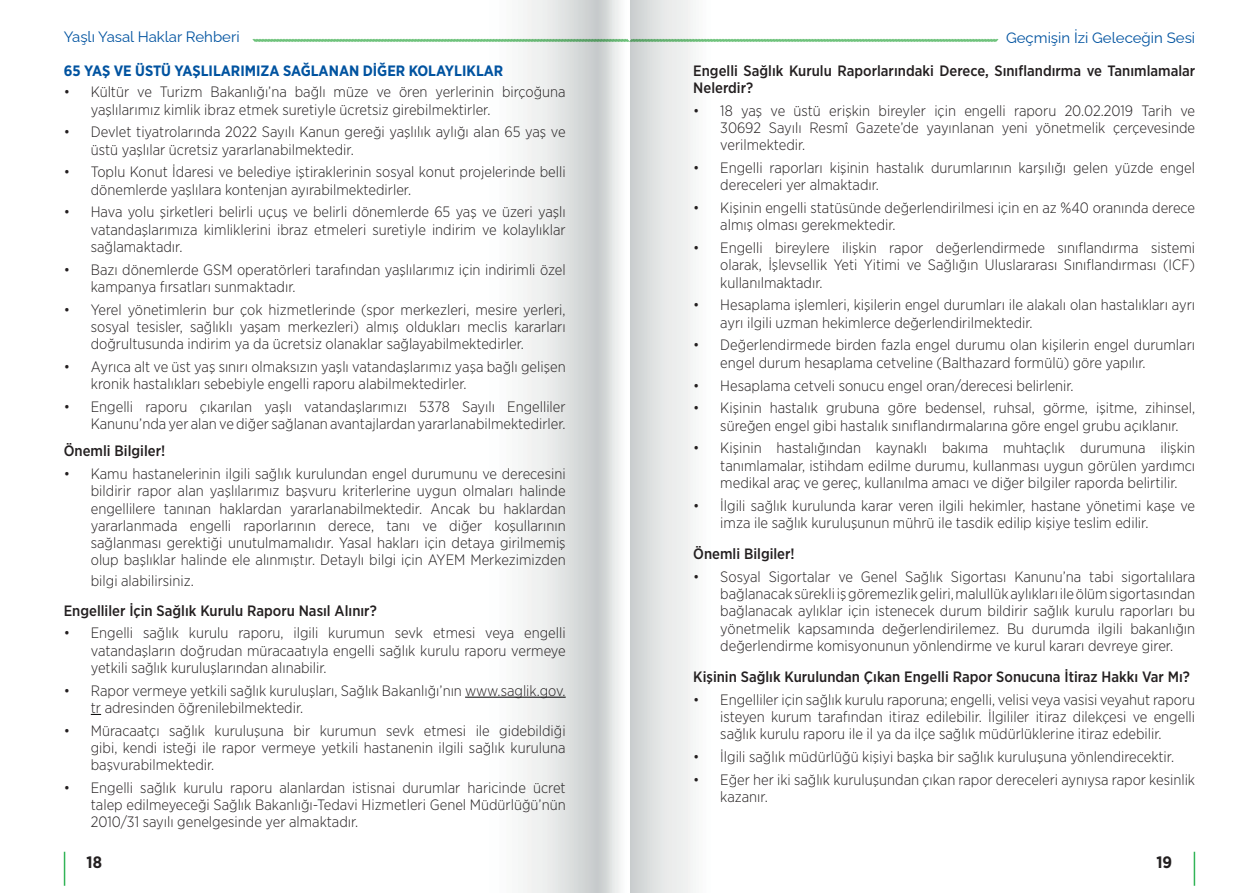
<style>
.page{position:relative;width:1259px;height:893px;background:#fff}
.page>*{position:absolute;margin:0;border:0;box-sizing:border-box;transform-origin:0 0}
.t1{font:700 16.5px "Gotham Narrow";color:#231f20}
.t2{font:300 15px/17.2px "Gotham Narrow";color:#231f20}
.t3{font:500 15px/17.2px "Gotham Narrow";color:#231f20}
.t4{font:700 15px "Gotham Narrow";color:#0153a0}
.t5{font:15px "Raleway";color:#0153a0}
</style>
<div class="page">
<hr style="left:1193px;top:852px;width:2px;height:34px;background:#32b457">
<hr style="left:64px;top:852px;width:1px;height:34px;background:#32b457">
<svg style="left:252px;top:39px;width:747px;height:3px"></svg>
<hr style="left:465px;top:697px;width:101px;height:1px;background:#000001">
<p class="t5" style="left:64px;top:25px;width:177px">Yaşlı Yasal Haklar Rehberi</p>
<p class="t5" style="left:1006px;top:25px;width:191px">Geçmişin İzi Geleceğin Sesi</p>
<p class="t4" style="left:64px;top:61px;width:441px">65 YAŞ VE ÜSTÜ YAŞLILARIMIZA SAĞLANAN DİĞER KOLAYLIKLAR</p>
<p class="t2" style="left:91px;top:83px;width:476px;text-indent:-27px">• Kültür ve Turizm Bakanlığı’na bağlı müze ve ören yerlerinin birçoğuna yaşlılarımız kimlik ibraz etmek suretiyle ücretsiz girebilmektirler.</p>
<p class="t2" style="left:91px;top:123px;width:476px;text-indent:-27px">• Devlet tiyatrolarında 2022 Sayılı Kanun gereği yaşlılık aylığı alan 65 yaş ve üstü yaşlılar ücretsiz yararlanabilmektedir.</p>
<p class="t2" style="left:91px;top:163px;width:476px;text-indent:-27px">• Toplu Konut İdaresi ve belediye iştiraklerinin sosyal konut projelerinde belli dönemlerde yaşlılara kontenjan ayırabilmektedirler.</p>
<p class="t2" style="left:91px;top:203px;width:476px;text-align:justify;text-indent:-27px">• Hava yolu şirketleri belirli uçuş ve belirli dönemlerde 65 yaş ve üzeri yaşlı vatandaşlarımıza kimliklerini ibraz etmeleri suretiyle indirim ve kolaylıklar sağlamaktadır.</p>
<p class="t2" style="left:91px;top:260px;width:476px;text-indent:-27px">• Bazı dönemlerde GSM operatörleri tarafından yaşlılarımız için indirimli özel kampanya fırsatları sunmaktadır.</p>
<p class="t2" style="left:91px;top:300px;width:476px;text-align:justify;text-indent:-27px">• Yerel yönetimlerin bur çok hizmetlerinde (spor merkezleri, mesire yerleri, sosyal tesisler, sağlıklı yaşam merkezleri) almış oldukları meclis kararları doğrultusunda indirim ya da ücretsiz olanaklar sağlayabilmektedirler.</p>
<p class="t2" style="left:91px;top:358px;width:476px;text-indent:-27px">• Ayrıca alt ve üst yaş sınırı olmaksızın yaşlı vatandaşlarımız yaşa bağlı gelişen kronik hastalıkları sebebiyle engelli raporu alabilmektedirler.</p>
<p class="t2" style="left:64px;top:398px;width:503px;text-align:right">• Engelli raporu çıkarılan yaşlı vatandaşlarımızı 5378 Sayılı Engelliler<br>Kanunu’nda yer alan ve diğer sağlanan avantajlardan yararlanabilmektedirler.</p>
<p class="t3" style="left:64px;top:442px;width:103px">Önemli Bilgiler!</p>
<p class="t2" style="left:91px;top:465px;width:476px;text-align:justify;text-indent:-27px">• Kamu hastanelerinin ilgili sağlık kurulundan engel durumunu ve derecesini bildirir rapor alan yaşlılarımız başvuru kriterlerine uygun olmaları halinde engellilere tanınan haklardan yararlanabilmektedir. Ancak bu haklardan yararlanmada engelli raporlarının derece, tanı ve diğer koşullarının sağlanması gerektiği unutulmamalıdır. Yasal hakları için detaya girilmemiş olup başlıklar halinde ele alınmıştır. Detaylı bilgi için AYEM Merkezimizden</p>
<p class="t2" style="left:91px;top:571px;width:105px">bilgi alabilirsiniz.</p>
<p class="t3" style="left:64px;top:601px;width:314px">Engelliler İçin Sağlık Kurulu Raporu Nasıl Alınır?</p>
<p class="t2" style="left:91px;top:624px;width:476px;text-align:justify;text-indent:-27px">• Engelli sağlık kurulu raporu, ilgili kurumun sevk etmesi veya engelli vatandaşların doğrudan müracaatıyla engelli sağlık kurulu raporu vermeye yetkili sağlık kuruluşlarından alınabilir.</p>
<p class="t2" style="left:91px;top:681px;width:476px;text-indent:-27px">• Rapor vermeye yetkili sağlık kuruluşları, Sağlık Bakanlığı’nın www.saglik.gov. tr adresinden öğrenilebilmektedir.</p>
<p class="t2" style="left:91px;top:721px;width:476px;text-align:justify;text-indent:-27px">• Müracaatçı sağlık kuruluşuna bir kurumun sevk etmesi ile gidebildiği gibi, kendi isteği ile rapor vermeye yetkili hastanenin ilgili sağlık kuruluna başvurabilmektedir.</p>
<p class="t2" style="left:91px;top:779px;width:476px;text-align:justify;text-indent:-27px">• Engelli sağlık kurulu raporu alanlardan istisnai durumlar haricinde ücret talep edilmeyeceği Sağlık Bakanlığı-Tedavi Hizmetleri Genel Müdürlüğü’nün 2010/31 sayılı genelgesinde yer almaktadır.</p>
<p class="t3" style="left:693px;top:62px;width:503px">Engelli Sağlık Kurulu Raporlarındaki Derece, Sınıflandırma ve Tanımlamalar<br>Nelerdir?</p>
<p class="t2" style="left:720px;top:102px;width:476px;text-align:justify;text-indent:-27px">• 18 yaş ve üstü erişkin bireyler için engelli raporu 20.02.2019 Tarih ve 30692 Sayılı Resmî Gazete’de yayınlanan yeni yönetmelik çerçevesinde verilmektedir.</p>
<p class="t2" style="left:720px;top:159px;width:476px;text-indent:-27px">• Engelli raporları kişinin hastalık durumlarının karşılığı gelen yüzde engel dereceleri yer almaktadır.</p>
<p class="t2" style="left:720px;top:199px;width:476px;text-indent:-27px">• Kişinin engelli statüsünde değerlendirilmesi için en az %40 oranında derece almış olması gerekmektedir.</p>
<p class="t2" style="left:720px;top:239px;width:476px;text-align:justify;text-indent:-27px">• Engelli bireylere ilişkin rapor değerlendirmede sınıflandırma sistemi olarak, İşlevsellik Yeti Yitimi ve Sağlığın Uluslararası Sınıflandırması (ICF) kullanılmaktadır.</p>
<p class="t2" style="left:720px;top:296px;width:476px;text-indent:-27px">• Hesaplama işlemleri, kişilerin engel durumları ile alakalı olan hastalıkları ayrı ayrı ilgili uzman hekimlerce değerlendirilmektedir.</p>
<p class="t2" style="left:720px;top:336px;width:476px;text-indent:-27px">• Değerlendirmede birden fazla engel durumu olan kişilerin engel durumları engel durum hesaplama cetveline (Balthazard formülü) göre yapılır.</p>
<p class="t2" style="left:693px;top:376px;width:382px">• Hesaplama cetveli sonucu engel oran/derecesi belirlenir.</p>
<p class="t2" style="left:720px;top:399px;width:476px;text-indent:-27px">• Kişinin hastalık grubuna göre bedensel, ruhsal, görme, işitme, zihinsel, süreğen engel gibi hastalık sınıflandırmalarına göre engel grubu açıklanır.</p>
<p class="t2" style="left:720px;top:439px;width:476px;text-align:justify;text-indent:-27px">• Kişinin hastalığından kaynaklı bakıma muhtaçlık durumuna ilişkin tanımlamalar, istihdam edilme durumu, kullanması uygun görülen yardımcı medikal araç ve gereç, kullanılma amacı ve diğer bilgiler raporda belirtilir.</p>
<p class="t2" style="left:720px;top:496px;width:476px;text-indent:-27px">• İlgili sağlık kurulunda karar veren ilgili hekimler, hastane yönetimi kaşe ve imza ile sağlık kuruluşunun mührü ile tasdik edilip kişiye teslim edilir.</p>
<p class="t3" style="left:693px;top:545px;width:103px">Önemli Bilgiler!</p>
<p class="t2" style="left:720px;top:568px;width:476px;text-align:justify;text-indent:-27px">• Sosyal Sigortalar ve Genel Sağlık Sigortası Kanunu’na tabi sigortalılara bağlanacak sürekli iş göremezlik geliri, malullük aylıkları ile ölüm sigortasından bağlanacak aylıklar için istenecek durum bildirir sağlık kurulu raporları bu yönetmelik kapsamında değerlendirilemez. Bu durumda ilgili bakanlığın değerlendirme komisyonunun yönlendirme ve kurul kararı devreye girer.</p>
<p class="t3" style="left:693px;top:668px;width:498px">Kişinin Sağlık Kurulundan Çıkan Engelli Rapor Sonucuna İtiraz Hakkı Var Mı?</p>
<p class="t2" style="left:720px;top:691px;width:476px;text-align:justify;text-indent:-27px">• Engelliler için sağlık kurulu raporuna; engelli, velisi veya vasisi veyahut raporu isteyen kurum tarafından itiraz edilebilir. İlgililer itiraz dilekçesi ve engelli sağlık kurulu raporu ile il ya da ilçe sağlık müdürlüklerine itiraz edebilir.</p>
<p class="t2" style="left:693px;top:748px;width:482px">• İlgili sağlık müdürlüğü kişiyi başka bir sağlık kuruluşuna yönlendirecektir.</p>
<p class="t2" style="left:720px;top:771px;width:476px;text-indent:-27px">• Eğer her iki sağlık kuruluşundan çıkan rapor dereceleri aynıysa rapor kesinlik kazanır.</p>
<p class="t1" style="left:87px;top:852px;width:17px">18</p>
<p class="t1" style="left:1156px;top:852px;width:17px">19</p>
</div>
